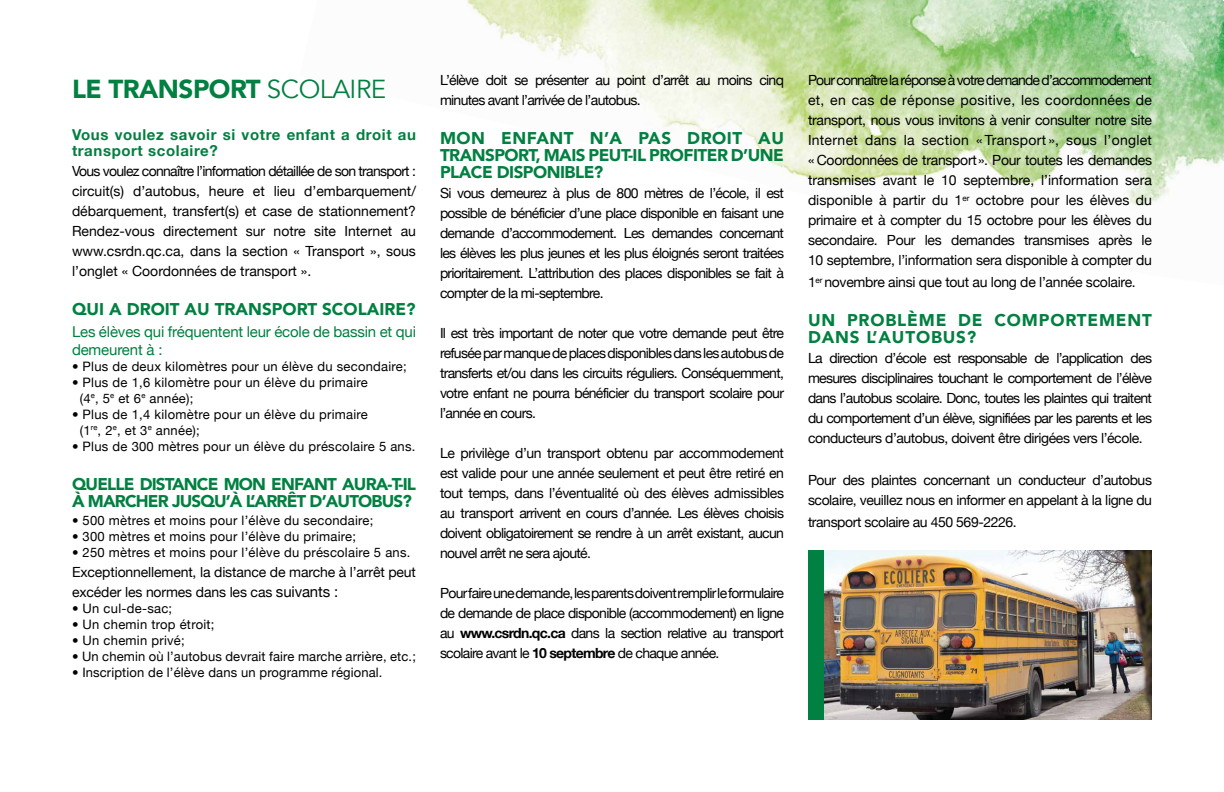
<style>
.page{position:relative;width:1224px;height:792px;background:#fff}
.page>*{position:absolute;margin:0;border:0;box-sizing:border-box;transform-origin:0 0}
.t1{font:900 26px "Avenir";letter-spacing:-.02em;color:#008041}
.t2{font:900 17px/17px "Avenir";letter-spacing:-.03em;color:#008041;text-align:justify}
.t3{font:900 17px/17px "Avenir";letter-spacing:-.05em;color:#008041}
.t4{font:900 17px/17px "Avenir";letter-spacing:.05em;color:#008041}
.t5{font:900 17px "Avenir";color:#008041}
.t6{font:15px/18px "Helvetica Neue";letter-spacing:-.01em;color:#008041}
.t7{font:700 15px/16px "Helvetica Neue";letter-spacing:.04em;color:#008041}
.t8{font:14px/20px "Helvetica Neue";letter-spacing:-.03em;color:#000;text-align:justify}
.t9{font:14px/20px "Helvetica Neue";letter-spacing:-.01em;color:#000}
.t10{font:14px/20px "Helvetica Neue";letter-spacing:-.05em;color:#000}
.t11{font:13px/16px "Helvetica Neue";letter-spacing:.02em;color:#000}
.s1{font-weight:400}
.s2{font-weight:700}
.s3{font-size:15px}
</style>
<div class="page">
<img style="left:467px;top:0;width:757px;height:206px">
<img style="left:824px;top:550px;width:328px;height:170px">
<div style="left:808px;top:550px;width:16px;height:170px;background:#008041"></div>
<h1 class="t1" style="left:72px;top:67px;width:316px">LE TRANSPORT <span class="s1">SCOLAIRE</span></h1>
<p class="t10" style="left:440px;top:70px;width:346px">L’élève doit se présenter au point d’arrêt au moins cinq minutes avant l’arrivée de l’autobus.</p>
<p class="t2" style="left:440px;top:129px;width:346px">MON ENFANT N’A PAS DROIT AU TRANSPORT, MAIS PEUT-IL PROFITER D’UNE PLACE DISPONIBLE?</p>
<p class="t8" style="left:440px;top:183px;width:346px">Si vous demeurez à plus de 800 mètres de l’école, il est possible de bénéficier d’une place disponible en faisant une demande d’accommodement. Les demandes concernant les élèves les plus jeunes et les plus éloignés seront traitées prioritairement. L’attribution des places disponibles se fait à compter de la mi-septembre.</p>
<p class="t8" style="left:440px;top:323px;width:346px">Il est très important de noter que votre demande peut être refusée par manque de places disponibles dans les autobus de transferts et/ou dans les circuits réguliers. Conséquemment, votre enfant ne pourra bénéficier du transport scolaire pour l’année en cours.</p>
<p class="t8" style="left:440px;top:443px;width:346px">Le privilège d’un transport obtenu par accommodement est valide pour une année seulement et peut être retiré en tout temps, dans l’éventualité où des élèves admissibles au transport arrivent en cours d’année. Les élèves choisis doivent obligatoirement se rendre à un arrêt existant, aucun nouvel arrêt ne sera ajouté.</p>
<p class="t8" style="left:440px;top:583px;width:346px">Pour faire une demande, les parents doivent remplir le formulaire de demande de place disponible (accommodement) en ligne au <span class="s2">www.csrdn.qc.ca</span> dans la section relative au transport scolaire avant le <span class="s2">10 septembre</span> de chaque année.</p>
<p class="t7" style="left:72px;top:126px;width:346px">Vous voulez savoir si votre enfant a droit au transport scolaire?</p>
<p class="t8" style="left:72px;top:160px;width:346px">Vous voulez connaître l’information détaillée de son transport : circuit(s) d’autobus, heure et lieu d’embarquement/ débarquement, transfert(s) et case de stationnement?<br>Rendez-vous directement sur notre site Internet au www.csrdn.qc.ca, dans la section « Transport », sous l’onglet « Coordonnées de transport ».</p>
<p class="t5" style="left:72px;top:294px;width:345px">QUI A DROIT AU TRANSPORT SCOLAIRE?</p>
<p class="t6" style="left:72px;top:322px;width:346px">Les élèves qui fréquentent leur école de bassin et qui demeurent à :</p>
<p class="t11" style="left:72px;top:358px;width:336px">• Plus de deux kilomètres pour un élève du secondaire;</p>
<p class="t11" style="left:80px;top:374px;width:290px;text-indent:-8px">• Plus de 1,6 kilomètre pour un élève du primaire (4<sup>e</sup>, 5<sup>e</sup> et 6<sup>e</sup> année);</p>
<p class="t11" style="left:80px;top:406px;width:290px;text-indent:-8px">• Plus de 1,4 kilomètre pour un élève du primaire (1<sup>re</sup>, 2<sup>e</sup>, et 3<sup>e</sup> année);</p>
<p class="t11" style="left:72px;top:438px;width:345px">• Plus de 300 mètres pour un élève du préscolaire 5 ans.</p>
<p class="t3" style="left:72px;top:475px;width:346px">QUELLE DISTANCE MON ENFANT AURA-T-IL<br>À MARCHER JUSQU’À L’ARRÊT D’AUTOBUS?</p>
<p class="t11" style="left:72px;top:512px;width:303px">• 500 mètres et moins pour l’élève du secondaire;</p>
<p class="t11" style="left:72px;top:528px;width:286px">• 300 mètres et moins pour l’élève du primaire;</p>
<p class="t11" style="left:72px;top:544px;width:340px">• 250 mètres et moins pour l’élève du préscolaire 5 ans.</p>
<p class="t9" style="left:72px;top:561px;width:346px">Exceptionnellement, la distance de marche à l’arrêt peut excéder les normes dans les cas <span class="s3">suivants :</span></p>
<p class="t11" style="left:72px;top:600px;width:102px">• Un cul-de-sac;</p>
<p class="t11" style="left:72px;top:616px;width:144px">• Un chemin trop étroit;</p>
<p class="t11" style="left:72px;top:632px;width:114px">• Un chemin privé;</p>
<p class="t11" style="left:72px;top:648px;width:346px">• Un chemin où l’autobus devrait faire marche arrière, etc.;</p>
<p class="t11" style="left:72px;top:664px;width:312px">• Inscription de l’élève dans un programme régional.</p>
<p class="t8" style="left:808px;top:70px;width:346px">Pour connaître la réponse à votre demande d’accommodement et, en cas de réponse positive, les coordonnées de transport, nous vous invitons à venir consulter notre site Internet dans la section « Transport », sous l’onglet « Coordonnées de transport». Pour toutes les demandes transmises avant le 10 septembre, l’information sera disponible à partir du 1<sup>er</sup> octobre pour les élèves du primaire et à compter du 15 octobre pour les élèves du secondaire. Pour les demandes transmises après le 10 septembre, l’information sera disponible à compter du</p>
<p class="t8" style="left:808px;top:272px;width:329px">1<sup>er</sup> novembre ainsi que tout au long de l’année scolaire.</p>
<p class="t4" style="left:808px;top:311px;width:346px">UN PROBLÈME DE COMPORTEMENT<br>DANS L’AUTOBUS?</p>
<p class="t8" style="left:808px;top:348px;width:346px">La direction d’école est responsable de l’application des mesures disciplinaires touchant le comportement de l’élève dans l’autobus scolaire. Donc, toutes les plaintes qui traitent du comportement d’un élève, signifiées par les parents et les conducteurs d’autobus, doivent être dirigées vers l’école.</p>
<p class="t8" style="left:808px;top:470px;width:346px">Pour des plaintes concernant un conducteur d’autobus scolaire, veuillez nous en informer en appelant à la ligne du</p>
<p class="t8" style="left:808px;top:512px;width:210px">transport scolaire au 450 569-2226.</p>
</div>
